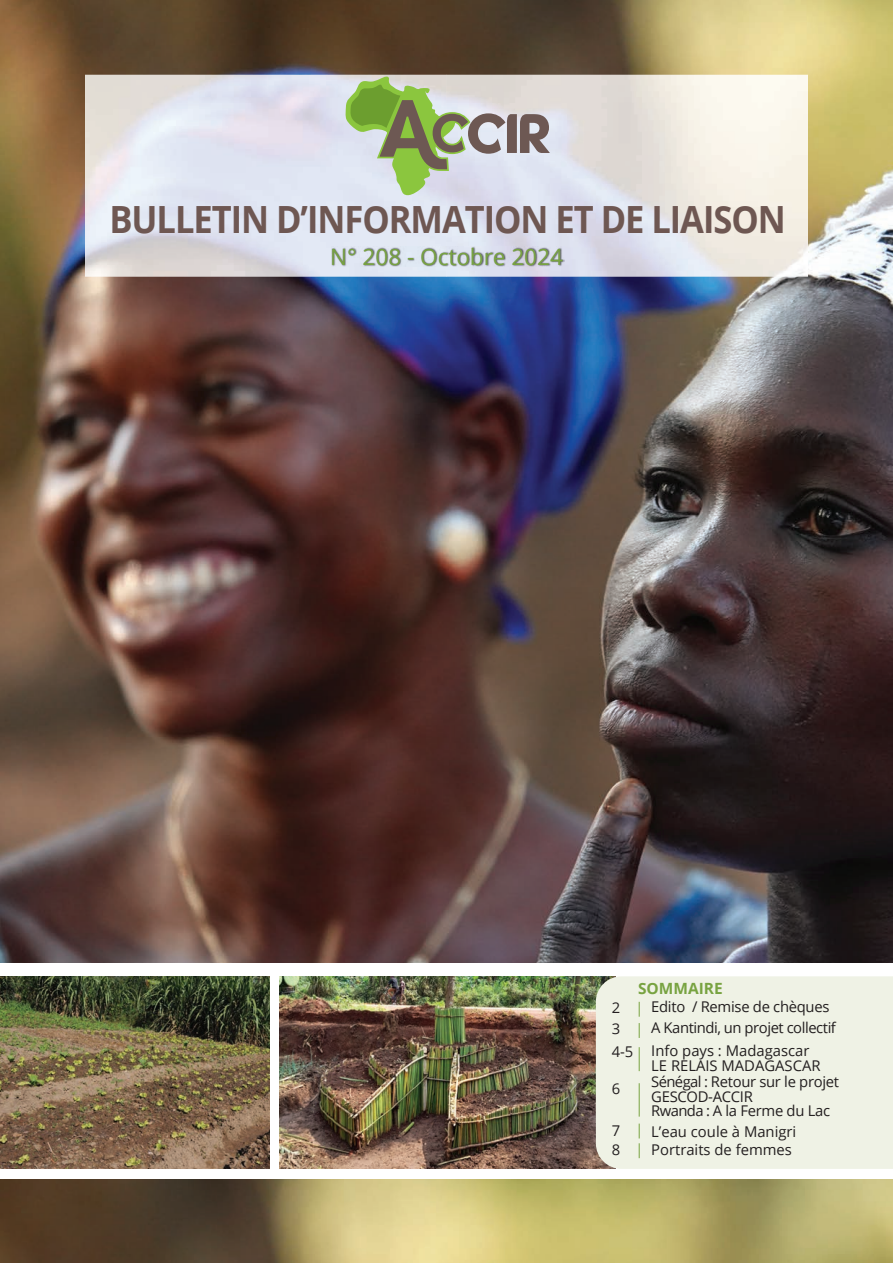
<style>
.page{position:relative;width:893px;height:1263px;background:#fff}
.page>*{position:absolute;margin:0;border:0;box-sizing:border-box;transform-origin:0 0}
.t1{font:700 37.5px "Open Sans";letter-spacing:-.03em;color:#6e5752;scale:.92 1}
.t2{font:22.5px "Open Sans";color:#78a341}
.t3{font:700 15.45px "Open Sans";color:#78a341}
.t4{font:14.85px/21px "Open Sans";letter-spacing:-.02em;color:#231f20}
.t5{font:14.85px/15px "Open Sans";color:#231f20}
</style>
<div class="page">
<img style="left:0;top:1179px;width:893px;height:84px">
<img style="left:0;top:0;width:893px;height:963px">
<img style="left:85px;top:75px;width:723px;height:201px">
<img style="left:332px;top:247px;width:232px;height:20px">
<img style="left:279px;top:976px;width:317px;height:193px">
<img style="left:0;top:976px;width:269px;height:193px">
<svg style="left:345px;top:76px;width:205px;height:121px;background:#b7c1aa"></svg>
<div style="left:596px;top:976px;width:297px;height:193px;background:#eff2e5"></div>
<svg style="left:639px;top:1002px;width:1px;height:15px"></svg>
<svg style="left:639px;top:1023px;width:1px;height:15px"></svg>
<svg style="left:639px;top:1047px;width:1px;height:24px"></svg>
<hr style="left:639px;top:1083px;width:1px;height:33px;background:#78a341">
<svg style="left:639px;top:1123px;width:1px;height:35px"></svg>
<h1 class="t1" style="left:109px;top:192px;width:737px">BULLETIN D’INFORMATION ET DE LIAISON</h1>
<h2 class="t2" style="left:330px;top:241px;width:234px">N° 208 - Octobre 2024</h2>
<p class="t3" style="left:638px;top:977px;width:86px">SOMMAIRE</p>
<p class="t4" style="left:612px;top:997px;width:10px">2<br>3</p>
<p class="t4" style="left:612px;top:1040px;width:23px">4-5</p>
<p class="t4" style="left:612px;top:1077px;width:10px">6</p>
<p class="t4" style="left:612px;top:1120px;width:10px;line-height:19.5px">7<br>8</p>
<p class="t4" style="left:651px;top:996px;width:186px">Edito / Remise de chèques<br>A Kantindi, un projet collectif</p>
<p class="t5" style="left:651px;top:1042px;width:171px">Info pays : Madagascar<br>LE RELAIS MADAGASCAR</p>
<p class="t4" style="left:651px;top:1074px;width:189px;line-height:15px">Sénégal : Retour sur le projet<br>GESCOD-ACCIR</p>
<p class="t4" style="left:651px;top:1099px;width:180px">Rwanda : A la Ferme du Lac<br>L’eau coule à Manigri</p>
<p class="t5" style="left:651px;top:1141px;width:142px">Portraits de femmes</p>
</div>
